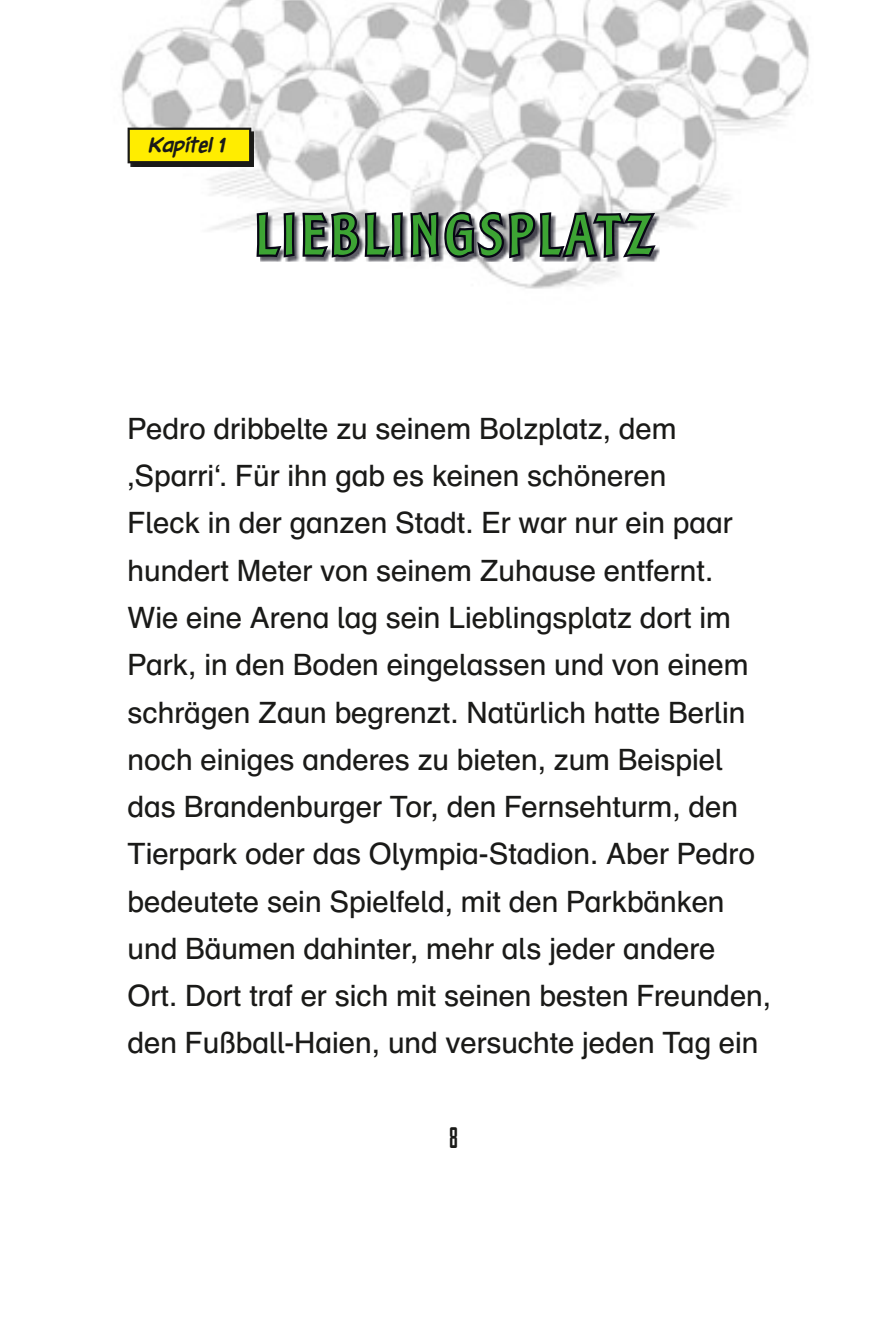
<style>
.page{position:relative;width:893px;height:1340px;background:#fff}
.page>*{position:absolute;margin:0;border:0;box-sizing:border-box;transform-origin:0 0}
.U1_Kapitelanfang{font:700 60.75px "Sam Sans";letter-spacing:.065em;color:#3da434}
.abs_ohne_einzug{font:29.47px/47.2px "Schulbuch Nord OT";color:#1a1a18}
.t1{font:27px "CC Elephantmen Tallest";color:#1a1a18}
.kapitel_x{font:italic 700 18px "CC Yada Yada Yada PDD";color:#1a1a18}
</style>
<div class="page">
<img style="left:121px;top:0;width:689px;height:255px">
<div style="left:130px;top:131px;width:124px;height:36px;background:#1a1a18"></div>
<div style="left:129px;top:129px;width:121px;height:33px;background:#ffed00"></div>
<div style="left:128px;top:128px;width:123px;height:35px;border:2px solid #1a1a18"></div>
<svg style="left:254px;top:23px;width:405px;height:266px"></svg>
<p class="kapitel_x" style="left:147px;top:135px;width:79px">Kapitel 1</p>
<p class="U1_Kapitelanfang" style="left:254px;top:204px;width:398px">LIEBLINGSPLATZ</p>
<p class="abs_ohne_einzug" style="left:128px;top:405px;width:645px">Pedro dribbelte zu seinem Bolzplatz, dem ‚Sparri‘. Für ihn gab es keinen schöneren<br>Fleck in der ganzen Stadt. Er war nur ein paar hundert Meter von seinem Zuhause entfernt.<br>Wie eine Arena lag sein Lieblingsplatz dort im Park, in den Boden eingelassen und von einem schrägen Zaun begrenzt. Natürlich hatte Berlin noch einiges anderes zu bieten, zum Beispiel das Brandenburger Tor, den Fernsehturm, den Tierpark oder das Olympia-Stadion. Aber Pedro bedeutete sein Spielfeld, mit den Parkbänken und Bäumen dahinter, mehr als jeder andere Ort. Dort traf er sich mit seinen besten Freunden, den Fußball-Haien, und versuchte jeden Tag ein</p>
<p class="t1" style="left:449px;top:1123px;width:10px">8</p>
</div>
